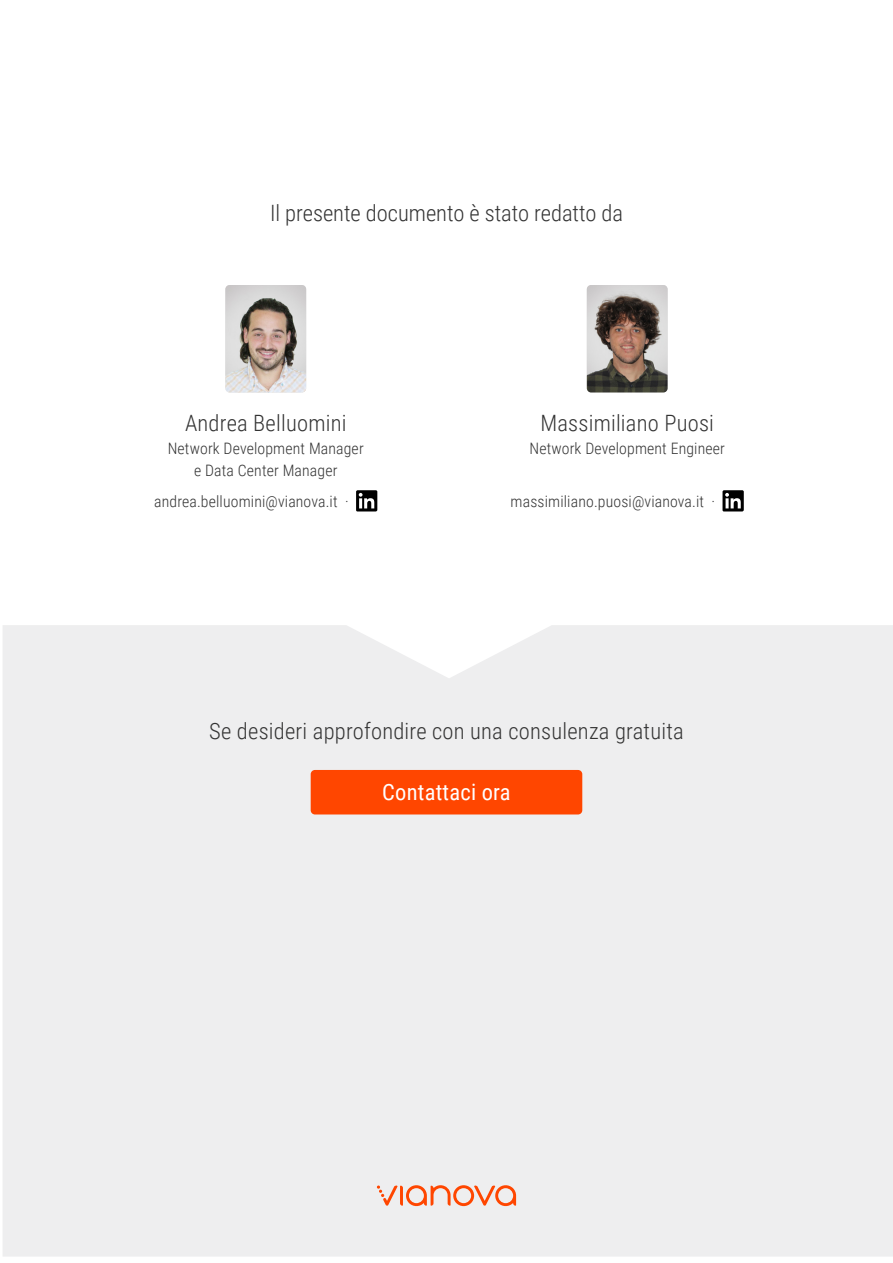
<style>
.page{position:relative;width:893px;height:1263px;background:#fff}
.page>*{position:absolute;margin:0;border:0;box-sizing:border-box;transform-origin:0 0}
.t1{font:300 22.5px "Roboto Condensed";letter-spacing:.01em;color:#333}
.t2{font:22.5px "Roboto Condensed";letter-spacing:.01em;color:#fff}
.t3{font:300 15.75px/22.5px "Roboto Condensed";letter-spacing:.01em;color:#333;text-align:center}
</style>
<div class="page">
<div style="left:3px;top:625px;width:890px;height:631px;background:#eeeeef"></div>
<img style="left:225px;top:285px;width:81px;height:107px">
<svg style="left:356px;top:490px;width:21px;height:21px"></svg>
<img style="left:587px;top:285px;width:81px;height:107px">
<svg style="left:722px;top:490px;width:22px;height:21px"></svg>
<div style="left:311px;top:770px;width:271px;height:44px;background:#ff4600;border-radius:4px"></div>
<svg style="left:377px;top:1185px;width:139px;height:21px;background:#f3b7a0"></svg>
<p class="t1" style="left:270px;top:197px;width:354px">Il presente documento è stato redatto da</p>
<p class="t1" style="left:185px;top:407px;width:163px">Andrea Belluomini</p>
<p class="t3" style="left:168px;top:436px;width:197px">Network Development Manager e Data Center Manager</p>
<p class="t3" style="left:154px;top:490px;width:196px">andrea.belluomini@vianova.it ·</p>
<p class="t1" style="left:540px;top:407px;width:175px">Massimiliano Puosi</p>
<p class="t3" style="left:529px;top:436px;width:197px">Network Development Engineer</p>
<p class="t3" style="left:511px;top:490px;width:206px">massimiliano.puosi@vianova.it ·</p>
<p class="t1" style="left:209px;top:715px;width:476px">Se desideri approfondire con una consulenza gratuita</p>
<p class="t2" style="left:382px;top:776px;width:130px">Contattaci ora</p>
</div>
